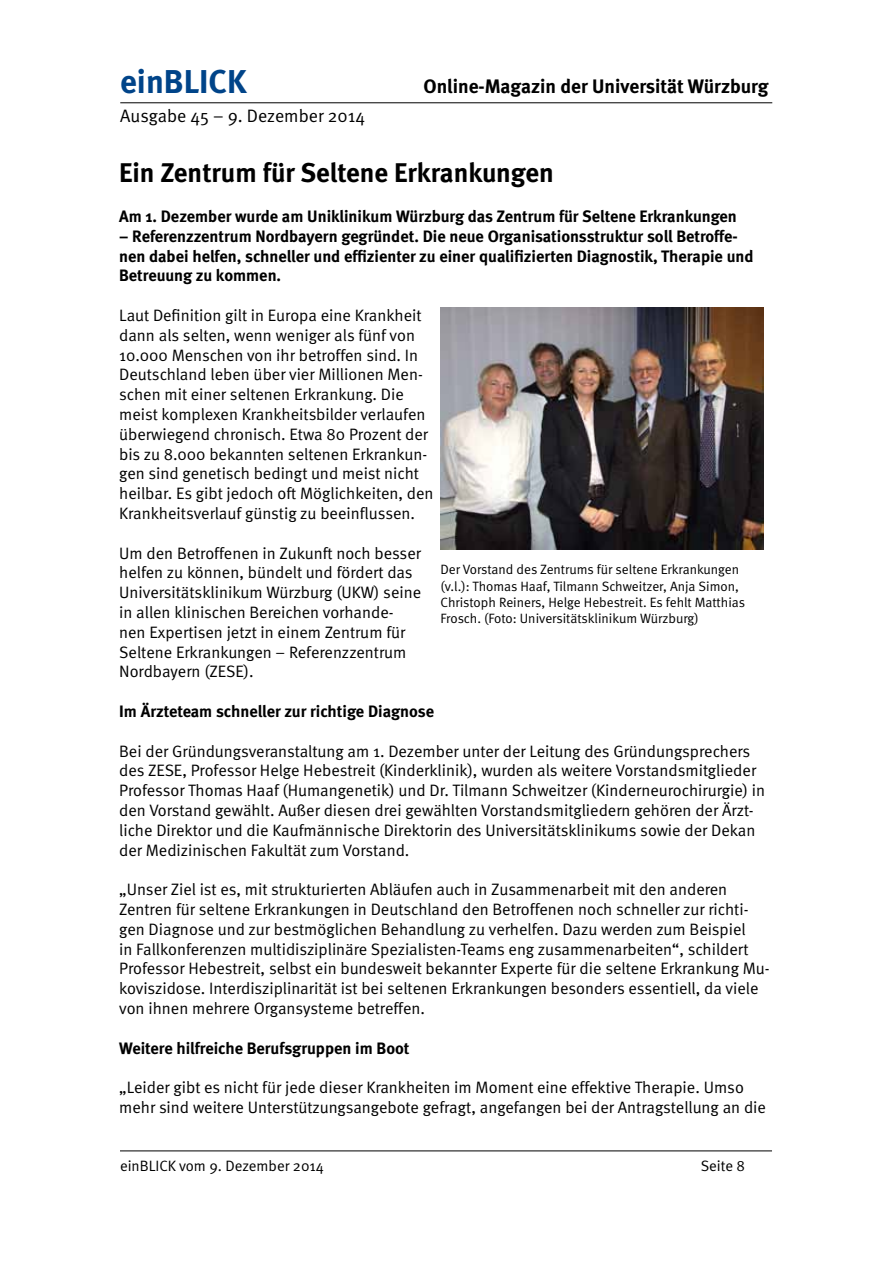
<style>
.page{position:relative;width:893px;height:1263px;background:#fff}
.page>*{position:absolute;margin:0;border:0;box-sizing:border-box;transform-origin:0 0}
.t1{font:700 33px "Meta";color:#004489}
.t2{font:700 27px "Meta";color:#000}
.t3{font:700 19.5px "Meta";color:#000}
.t4{font:18px "Meta Normal";color:#000}
.t5{font:16.5px/19.8px "Meta Normal";color:#000}
.t6{font:700 16.5px/19.8px "Meta";color:#000}
.t7{font:15px "Meta Normal";color:#000}
.t8{font:13.5px/16.2px "Meta Normal";color:#000}
</style>
<div class="page">
<hr style="left:120px;top:102px;width:652px;height:1px;background:#000">
<hr style="left:120px;top:1150px;width:652px;height:1px;background:#000">
<img style="left:440px;top:308px;width:323px;height:241px">
<h1 class="t1" style="left:120px;top:60px;width:128px">einBLICK</h1>
<p class="t3" style="left:423px;top:73px;width:346px">Online-Magazin der Universität Würzburg</p>
<p class="t4" style="left:120px;top:105px;width:246px">Ausgabe 45 – 9. Dezember 2014</p>
<h2 class="t2" style="left:119px;top:156px;width:436px">Ein Zentrum für Seltene Erkrankungen</h2>
<p class="t6" style="left:119px;top:206px;width:619px">Am 1. Dezember wurde am Uniklinikum Würzburg das Zentrum für Seltene Erkrankungen</p>
<p class="t6" style="left:119px;top:226px;width:636px">– Referenzzentrum Nordbayern gegründet. Die neue Organisationsstruktur soll Betroffe&shy;nen dabei helfen, schneller und effizienter zu einer qualifizierten Diagnostik, Therapie und<br>Betreuung zu kommen.</p>
<p class="t5" style="left:119px;top:305px;width:316px">Laut Definition gilt in Europa eine Krankheit dann als selten, wenn weniger als fünf von 10.000 Menschen von ihr betroffen sind. In Deutschland leben über vier Millionen Men&shy;schen mit einer seltenen Erkrankung. Die meist komplexen Krankheitsbilder verlaufen überwiegend chronisch. Etwa 80 Prozent der bis zu 8.000 bekannten seltenen Erkrankun&shy;gen sind genetisch bedingt und meist nicht heilbar. Es gibt jedoch oft Möglichkeiten, den Krankheitsverlauf günstig zu beeinflussen.</p>
<p class="t5" style="left:119px;top:543px;width:303px">Um den Betroffenen in Zukunft noch besser helfen zu können, bündelt und fördert das Universitätsklinikum Würzburg (UKW) seine in allen klinischen Bereichen vorhande&shy;nen Expertisen jetzt in einem Zentrum für Seltene Erkrankungen – Referenzzentrum Nordbayern (ZESE).</p>
<p class="t6" style="left:119px;top:701px;width:316px">Im Ärzteteam schneller zur richtige Diagnose</p>
<p class="t5" style="left:119px;top:741px;width:647px">Bei der Gründungsveranstaltung am 1. Dezember unter der Leitung des Gründungsprechers des ZESE, Professor Helge Hebestreit (Kinderklinik), wurden als weitere Vorstandsmitglieder Professor Thomas Haaf (Humangenetik) und Dr. Tilmann Schweitzer (Kinderneurochirurgie) in den Vorstand gewählt. Außer diesen drei gewählten Vorstandsmitgliedern gehören der Ärzt&shy;liche Direktor und die Kaufmännische Direktorin des Universitätsklinikums sowie der Dekan der Medizinischen Fakultät zum Vorstand.</p>
<p class="t5" style="left:119px;top:879px;width:652px">„Unser Ziel ist es, mit strukturierten Abläufen auch in Zusammenarbeit mit den anderen Zentren für seltene Erkrankungen in Deutschland den Betroffenen noch schneller zur richti&shy;gen Diagnose und zur bestmöglichen Behandlung zu verhelfen. Dazu werden zum Beispiel<br>in Fallkonferenzen multidisziplinäre Spezialisten-Teams eng zusammenarbeiten“, schildert Professor Hebestreit, selbst ein bundesweit bekannter Experte für die seltene Erkrankung Mu&shy;koviszidose. Interdisziplinarität ist bei seltenen Erkrankungen besonders essentiell, da viele von ihnen mehrere Organsysteme betreffen.</p>
<p class="t6" style="left:119px;top:1037px;width:292px">Weitere hilfreiche Berufsgruppen im Boot</p>
<p class="t5" style="left:119px;top:1077px;width:648px">„Leider gibt es nicht für jede dieser Krankheiten im Moment eine effektive Therapie. Umso mehr sind weitere Unterstützungsangebote gefragt, angefangen bei der Antragstellung an die</p>
<p class="t8" style="left:440px;top:561px;width:306px">Der Vorstand des Zentrums für seltene Erkrankungen (v.l.): Thomas Haaf, Tilmann Schweitzer, Anja Simon, Christoph Reiners, Helge Hebestreit. Es fehlt Matthias Frosch. (Foto: Universitätsklinikum Würzburg)</p>
<p class="t7" style="left:120px;top:1157px;width:205px">einBLICK vom 9. Dezember 2014</p>
<p class="t7" style="left:701px;top:1157px;width:46px">Seite 8</p>
</div>
